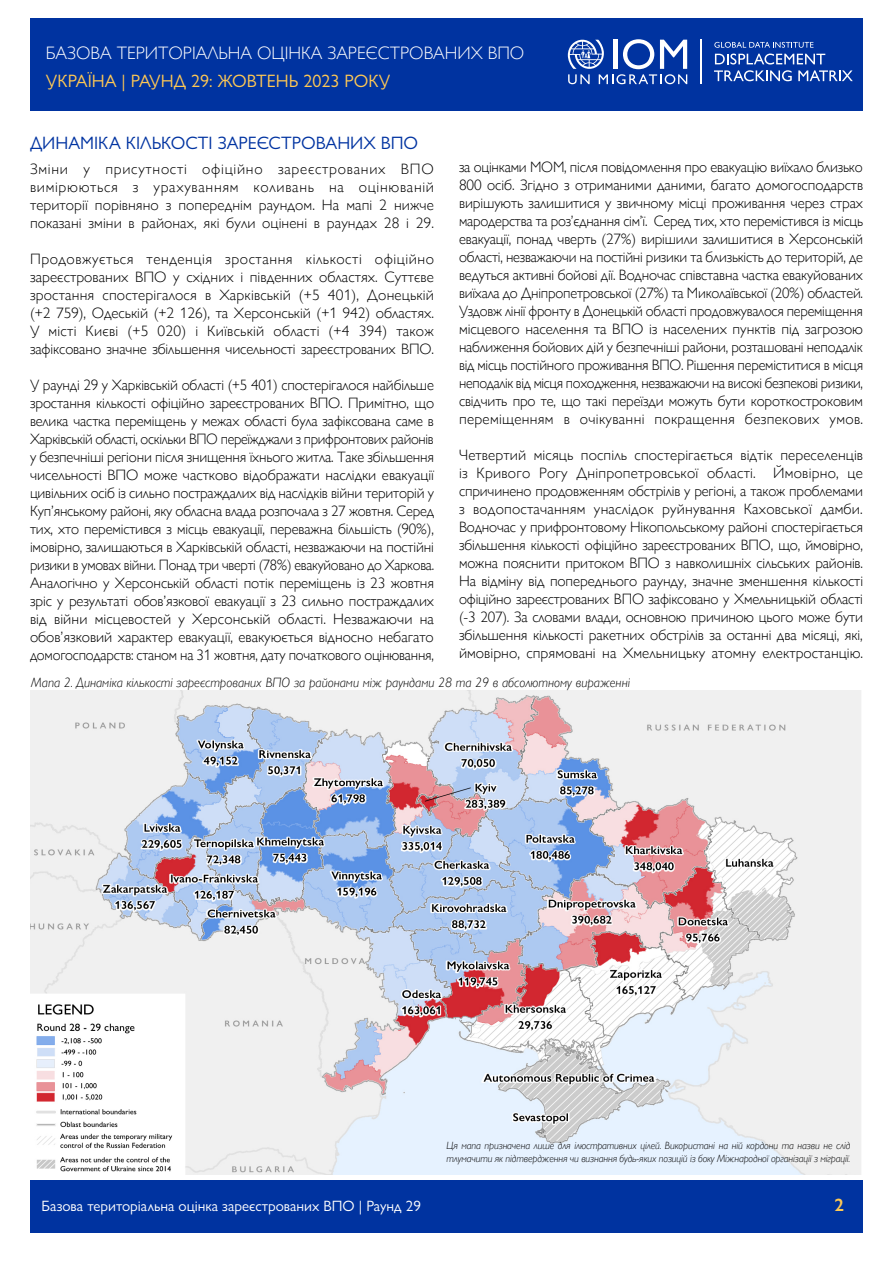
<style>
.page{position:relative;width:893px;height:1263px;background:#fff}
.page>*{position:absolute;margin:0;border:0;box-sizing:border-box;transform-origin:0 0}
.t1{font:300 18px "Gill Sans Nova";color:#fff}
.t2{font:18px "Gill Sans Nova";color:#0033a1}
.t3{font:18px "Gill Sans Nova";color:#ffc954}
.t4{font:600 18px "Gill Sans Nova";color:#ffc954}
.t5{font:300 15px/18px "Gill Sans Nova";letter-spacing:-.01em;color:#000;text-align:justify}
.t6{font:15px "Gill Sans Nova";color:#fff}
.t7{font:italic 300 13.5px "Gill Sans Nova";color:#000}
.t8{font:italic 300 10.5px/12.6px "Gill Sans Nova";letter-spacing:-.01em;color:#000}
</style>
<div class="page">
<div style="left:30px;top:1180px;width:833px;height:53px;background:#0033a0"></div>
<div style="left:30px;top:18px;width:833px;height:93px;background:#0033a0"></div>
<hr style="left:700px;top:40px;width:2px;height:44px;background:#fff">
<svg style="left:568px;top:39px;width:119px;height:45px"></svg>
<svg style="left:714px;top:54px;width:139px;height:27px"></svg>
<svg style="left:714px;top:42px;width:99px;height:6px"></svg>
<img style="left:30px;top:691px;width:831px;height:483px">
<p class="t1" style="left:46px;top:43px;width:480px">БАЗОВА ТЕРИТОРІАЛЬНА ОЦІНКА ЗАРЕЄСТРОВАНИХ ВПО</p>
<p class="t3" style="left:46px;top:70px;width:346px">УКРАЇНА | РАУНД 29: ЖОВТЕНЬ 2023 РОКУ</p>
<p class="t2" style="left:30px;top:132px;width:390px">ДИНАМІКА КІЛЬКОСТІ ЗАРЕЄСТРОВАНИХ ВПО</p>
<p class="t5" style="left:30px;top:160px;width:406px">Зміни у присутності офіційно зареєстрованих ВПО вимірюються з урахуванням коливань на оцінюваній території порівняно з попереднім раундом. На мапі 2 нижче показані зміни в районах, які були оцінені в раундах 28 і 29.</p>
<p class="t5" style="left:30px;top:250px;width:406px">Продовжується тенденція зростання кількості офіційно зареєстрованих ВПО у східних і південних областях. Суттєве зростання спостерігалося в Харківській (+5 401), Донецькій (+2 759), Одеській (+2 126), та Херсонській (+1 942) областях.<br>У місті Києві (+5 020) і Київській області (+4 394) також зафіксовано значне збільшення чисельності зареєстрованих ВПО.</p>
<p class="t5" style="left:30px;top:376px;width:406px">У раунді 29 у Харківській області (+5 401) спостерігалося найбільше зростання кількості офіційно зареєстрованих ВПО. Примітно, що велика частка переміщень у межах області була зафіксована саме в Харківській області, оскільки ВПО переїжджали з прифронтових районів у безпечніші регіони після знищення їхнього житла. Таке збільшення чисельності ВПО може частково відображати наслідки евакуації цивільних осіб із сильно постраждалих від наслідків війни територій у Куп’янському районі, яку обласна влада розпочала з 27 жовтня. Серед тих, хто перемістився з місць евакуації, переважна більшість (90%), імовірно, залишаються в Харківській області, незважаючи на постійні ризики в умовах війни. Понад три чверті (78%) евакуйовано до Харкова.</p>
<p class="t5" style="left:30px;top:574px;width:406px">Аналогічно у Херсонській області потік переміщень із 23 жовтня зріс у результаті обов’язкової евакуації з 23 сильно постраждалих від війни місцевостей у Херсонській області. Незважаючи на обов’язковий характер евакуації, евакуюється відносно небагато домогосподарств: станом на 31 жовтня, дату початкового оцінювання,</p>
<p class="t5" style="left:459px;top:158px;width:406px">за оцінками МОМ, після повідомлення про евакуацію виїхало близько 800 осіб. Згідно з отриманими даними, багато домогосподарств вирішують залишитися у звичному місці проживання через страх мародерства та роз’єднання сім’ї. Серед тих, хто перемістився із місць евакуації, понад чверть (27%) вирішили залишитися в Херсонській області, незважаючи на постійні ризики та близькість до територій, де ведуться активні бойові дії. Водночас співставна частка евакуйованих виїхала до Дніпропетровської (27%) та Миколаївської (20%) областей.</p>
<p class="t5" style="left:459px;top:302px;width:406px">Уздовж лінії фронту в Донецькій області продовжувалося переміщення місцевого населення та ВПО із населених пунктів під загрозою наближення бойових дій у безпечніші райони, розташовані неподалік від місць постійного проживання ВПО. Рішення переміститися в місця неподалік від місця походження, незважаючи на високі безпекові ризики, свідчить про те, що такі переїзди можуть бути короткостроковим переміщенням в очікуванні покращення безпекових умов.</p>
<p class="t5" style="left:459px;top:446px;width:406px">Четвертий місяць поспіль спостерігається відтік переселенців із Кривого Рогу Дніпропетровської області. Ймовірно, це спричинено продовженням обстрілів у регіоні, а також проблемами з водопостачанням унаслідок руйнування Каховської дамби.<br>Водночас у прифронтовому Нікопольському районі спостерігається збільшення кількості офіційно зареєстрованих ВПО, що, ймовірно, можна пояснити притоком ВПО з навколишніх сільських районів.</p>
<p class="t5" style="left:459px;top:572px;width:406px">На відміну від попереднього раунду, значне зменшення кількості офіційно зареєстрованих ВПО зафіксовано у Хмельницькій області (-3 207). За словами влади, основною причиною цього може бути збільшення кількості ракетних обстрілів за останні два місяці, які, ймовірно, спрямовані на Хмельницьку атомну електростанцію.</p>
<p class="t7" style="left:31px;top:675px;width:600px">Мапа 2. Динаміка кількості зареєстрованих ВПО за районами між раундами 28 та 29 в абсолютному вираженні</p>
<p class="t6" style="left:41px;top:1197px;width:381px">Базова територіальна оцінка зареєстрованих ВПО | Раунд 29</p>
<p class="t8" style="left:446px;top:1140px;width:405px">Ця мапа призначена лише для ілюстративних цілей. Використані на ній кордони та назви не слід тлумачити як підтвердження чи визнання будь-яких позицій із боку Міжнародної організації з міграції.</p>
<p class="t4" style="left:834px;top:1194px;width:11px">2</p>
</div>
